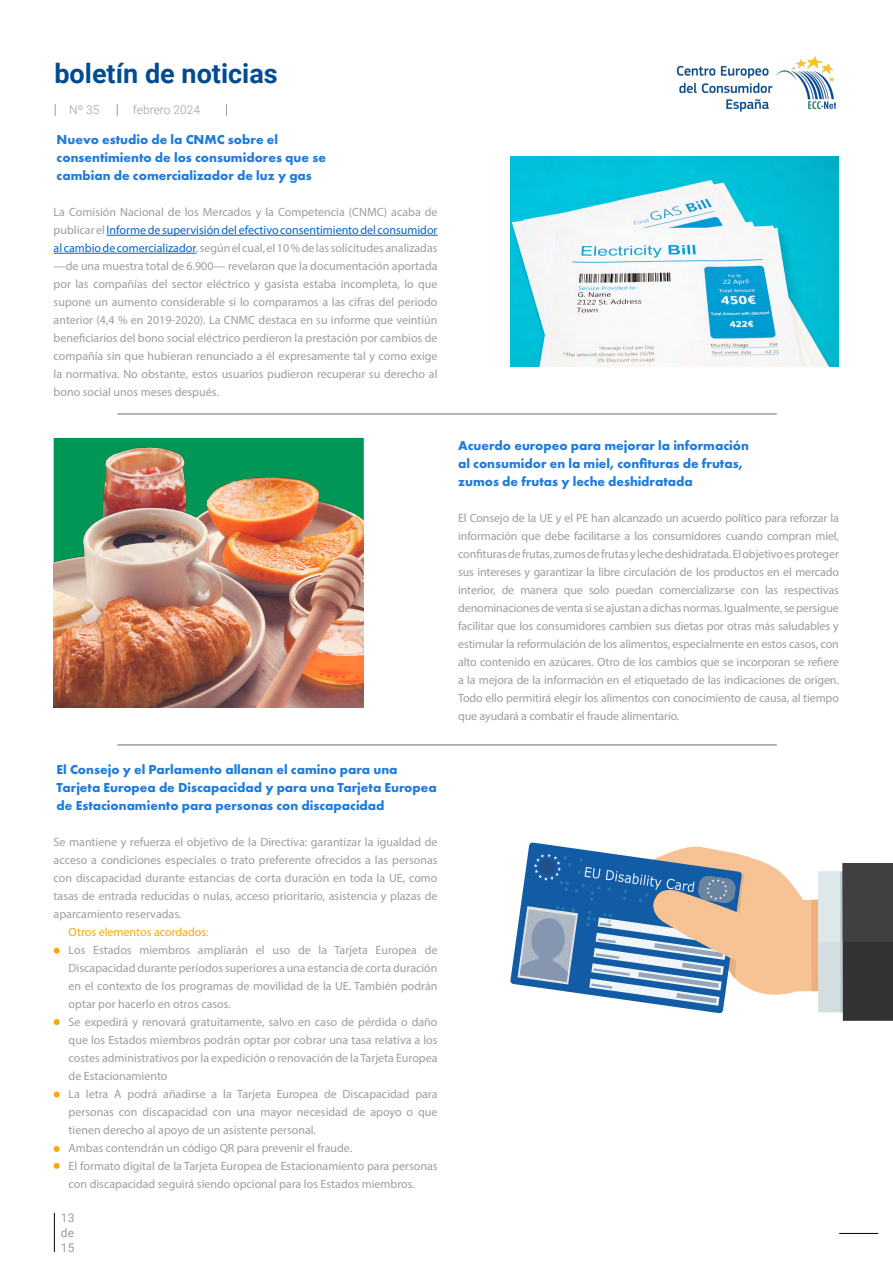
<style>
.page{position:relative;width:893px;height:1263px;background:#fff}
.page>*{position:absolute;margin:0;border:0;box-sizing:border-box;transform-origin:0 0}
.t1{font:700 27px "Roboto";color:#004c91}
.t2{font:700 13.5px/18px "Futura PT";color:#207cd9}
.t3{font:12px/18px "Myriad Pro";color:#9d9d9d;text-align:justify}
.t4{font:12px "Myriad Pro";color:#f7a711}
.t5{font:300 12px "Roboto";color:#9d9d9d}
.t6{font:12px/15px "Roboto";color:#9d9d9d;text-align:justify}
.s1{color:#0563c1}
</style>
<div class="page">
<svg style="left:55px;top:104px;width:1px;height:12px"></svg>
<svg style="left:117px;top:104px;width:1px;height:12px"></svg>
<svg style="left:226px;top:104px;width:1px;height:12px"></svg>
<hr style="left:839px;top:1233px;width:39px;height:1px;background:#000">
<img style="left:676px;top:56px;width:159px;height:56px">
<hr style="left:54px;top:1213px;width:1px;height:39px;background:#000">
<hr style="left:107px;top:235px;width:331px;height:1px;background:#0563c1">
<hr style="left:54px;top:253px;width:142px;height:1px;background:#0563c1">
<img style="left:510px;top:156px;width:329px;height:211px">
<hr style="left:117px;top:744px;width:660px;height:2px;background:#9d9d9d">
<hr style="left:117px;top:413px;width:660px;height:2px;background:#9d9d9d">
<div style="left:54px;top:438px;width:310px;height:157px;background:#009655"></div>
<img style="left:54px;top:447px;width:310px;height:261px">
<svg style="left:54px;top:948px;width:6px;height:6px"></svg>
<svg style="left:54px;top:1019px;width:6px;height:6px"></svg>
<svg style="left:54px;top:1091px;width:6px;height:6px"></svg>
<svg style="left:54px;top:1146px;width:6px;height:6px"></svg>
<svg style="left:54px;top:1163px;width:6px;height:6px"></svg>
<svg style="left:510px;top:842px;width:333px;height:171px"></svg>
<div style="left:811px;top:899px;width:45px;height:92px;background:#edb07a"></div>
<div style="left:818px;top:871px;width:59px;height:141px;background:#d4dee0"></div>
<div style="left:818px;top:871px;width:59px;height:71px;background:#dee8eb"></div>
<svg style="left:840px;top:871px;width:3px;height:141px"></svg>
<div style="left:843px;top:863px;width:50px;height:158px;background:#333"></div>
<div style="left:843px;top:863px;width:50px;height:79px;background:#404040"></div>
<h1 class="t1" style="left:54px;top:54px;width:225px">boletín de noticias</h1>
<p class="t5" style="left:69px;top:102px;width:32px">Nº 35</p>
<p class="t5" style="left:133px;top:102px;width:69px">febrero 2024</p>
<p class="t2" style="left:57px;top:130px;width:271px">Nuevo estudio de la CNMC sobre el consentimiento de los consumidores que se cambian de comercializador de luz y gas</p>
<p class="t3" style="left:54px;top:203px;width:385px">La Comisión Nacional de los Mercados y la Competencia (CNMC) acaba de publicar el <span class="s1">Informe de supervisión del efectivo consentimiento del consumidor al cambio de comercializador</span>, según el cual, el 10 % de las solicitudes analizadas —de una muestra total de 6.900— revelaron que la documentación aportada por las compañías del sector eléctrico y gasista estaba incompleta, lo que supone un aumento considerable si lo comparamos a las cifras del periodo anterior (4,4 % en 2019-2020). La CNMC destaca en su informe que veintiún beneficiarios del bono social eléctrico perdieron la prestación por cambios de compañía sin que hubieran renunciado a él expresamente tal y como exige la normativa. No obstante, estos usuarios pudieron recuperar su derecho al bono social unos meses después.</p>
<p class="t2" style="left:57px;top:760px;width:382px">El Consejo y el Parlamento allanan el camino para una<br>Tarjeta Europea de Discapacidad y para una Tarjeta Europea de Estacionamiento para personas con discapacidad</p>
<p class="t3" style="left:54px;top:833px;width:385px">Se mantiene y refuerza el objetivo de la Directiva: garantizar la igualdad de acceso a condiciones especiales o trato preferente ofrecidos a las personas con discapacidad durante estancias de corta duración en toda la UE, como tasas de entrada reducidas o nulas, acceso prioritario, asistencia y plazas de aparcamiento reservadas.</p>
<p class="t4" style="left:69px;top:925px;width:142px">Otros elementos acordados:</p>
<p class="t3" style="left:69px;top:941px;width:370px;text-align:left">Los Estados miembros ampliarán el uso de la Tarjeta Europea de Discapacidad durante períodos superiores a una estancia de corta duración en el contexto de los programas de movilidad de la UE. También podrán optar por hacerlo en otros casos.<br>Se expedirá y renovará gratuitamente, salvo en caso de pérdida o daño que los Estados miembros podrán optar por cobrar una tasa relativa a los costes administrativos por la expedición o renovación de la Tarjeta Europea de Estacionamiento<br>La letra A podrá añadirse a la Tarjeta Europea de Discapacidad para personas con discapacidad con una mayor necesidad de apoyo o que tienen derecho al apoyo de un asistente personal.<br>Ambas contendrán un código QR para prevenir el fraude.<br>El formato digital de la Tarjeta Europea de Estacionamiento para personas con discapacidad seguirá siendo opcional para los Estados miembros.</p>
<p class="t6" style="left:61px;top:1209px;width:15px">13 de 15</p>
<p class="t2" style="left:458px;top:436px;width:292px">Acuerdo europeo para mejorar la información al consumidor en la miel, confituras de frutas, zumos de frutas y leche deshidratada</p>
<p class="t3" style="left:458px;top:509px;width:382px">El Consejo de la UE y el PE han alcanzado un acuerdo político para reforzar la información que debe facilitarse a los consumidores cuando compran miel, confituras de frutas, zumos de frutas y leche deshidratada. El objetivo es proteger sus intereses y garantizar la libre circulación de los productos en el mercado interior, de manera que solo puedan comercializarse con las respectivas denominaciones de venta si se ajustan a dichas normas. Igualmente, se persigue facilitar que los consumidores cambien sus dietas por otras más saludables y estimular la reformulación de los alimentos, especialmente en estos casos, con alto contenido en azúcares. Otro de los cambios que se incorporan se refiere a la mejora de la información en el etiquetado de las indicaciones de origen.<br>Todo ello permitirá elegir los alimentos con conocimiento de causa, al tiempo que ayudará a combatir el fraude alimentario.</p>
</div>
